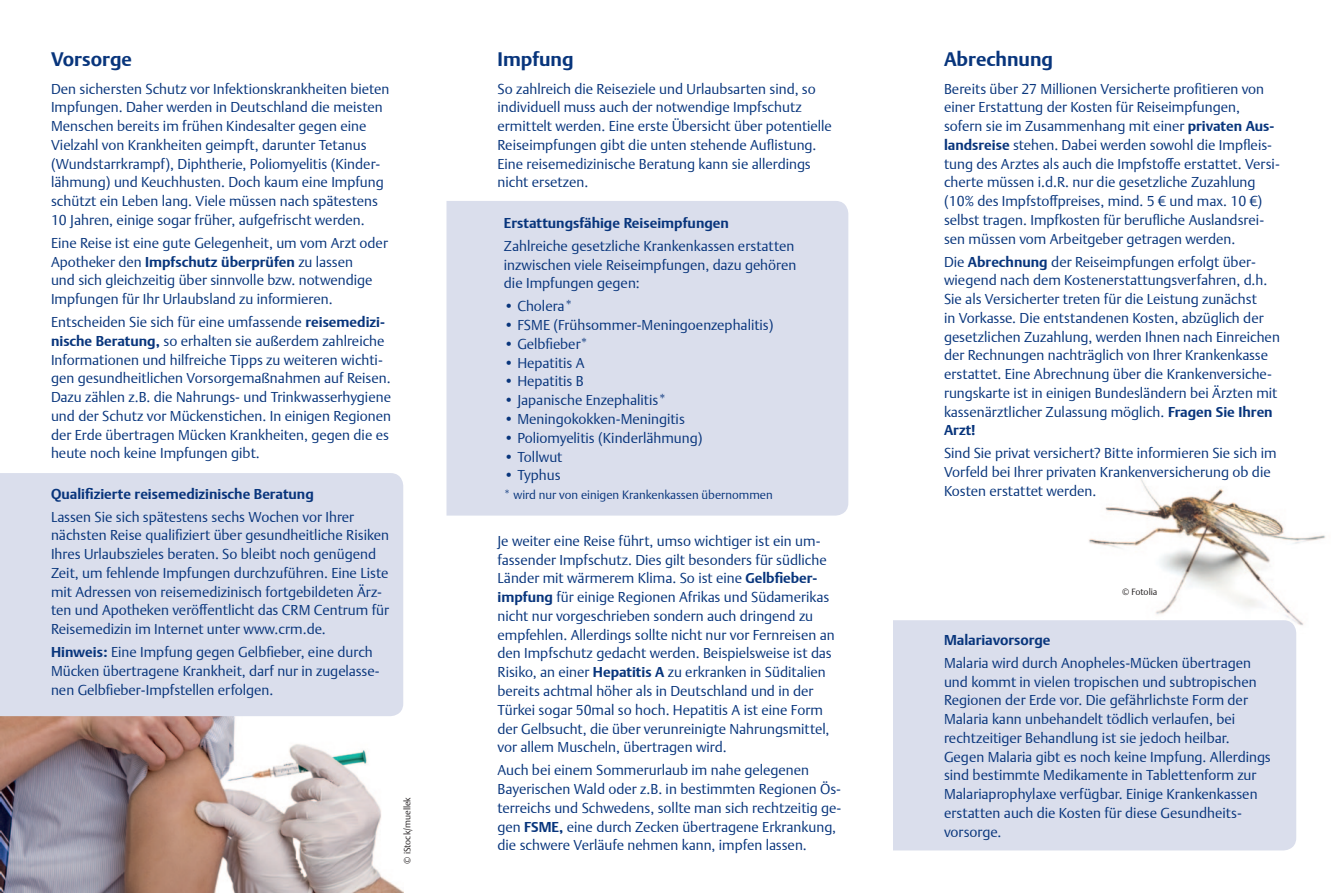
<style>
.page{position:relative;width:1331px;height:893px;background:#fff}
.page>*{position:absolute;margin:0;border:0;box-sizing:border-box;transform-origin:0 0}
.t1{font:700 19.5px "Thieme Argo 2011";color:#08357c}
.t2{font:300 14.25px/18.8px "Thieme Argo 2011";color:#08357c}
.t3{font:700 14.25px "Thieme Argo 2011";color:#08357c}
.t4{font:300 12px "Thieme Argo 2011";color:#08357c}
.t5{font:300 9px "Thieme Argo 2011";letter-spacing:-.01em;color:#231f20}
.s1{font-weight:700}
</style>
<div class="page">
<img style="left:1088px;top:475px;width:238px;height:159px">
<img style="left:0;top:716px;width:403px;height:177px">
<div style="left:893px;top:620px;width:403px;height:230px;background:#dadeec"></div>
<div style="left:446px;top:201px;width:402px;height:315px;background:#dadeec"></div>
<div style="left:0;top:473px;width:403px;height:243px;background:#dadeec"></div>
<h1 class="t1" style="left:51px;top:46px;width:83px">Vorsorge</h1>
<p class="t2" style="left:51px;top:79px;width:340px">Den sichersten Schutz vor Infektionskrankheiten bieten Impfungen. Daher werden in Deutschland die meisten Menschen bereits im frühen Kindesalter gegen eine Vielzahl von Krankheiten geimpft, darunter Tetanus (Wundstarrkrampf), Diphtherie, Poliomyelitis (Kinder&shy;lähmung) und Keuchhusten. Doch kaum eine Impfung schützt ein Leben lang. Viele müssen nach spätestens 10 Jahren, einige sogar früher, aufgefrischt werden.</p>
<p class="t2" style="left:51px;top:233px;width:338px">Eine Reise ist eine gute Gelegenheit, um vom Arzt oder Apotheker den <span class="s1">Impfschutz überprüfen</span> zu lassen<br>und sich gleichzeitig über sinnvolle bzw. notwendige Impfungen für Ihr Urlaubsland zu informieren.</p>
<p class="t2" style="left:51px;top:312px;width:342px">Entscheiden Sie sich für eine umfassende <span class="s1">reisemedizi&shy;nische Beratung,</span> so erhalten sie außerdem zahlreiche Informationen und hilfreiche Tipps zu weiteren wichti&shy;gen gesundheitlichen Vorsorgemaßnahmen auf Reisen.<br>Dazu zählen z.B. die Nahrungs- und Trinkwasserhygiene und der Schutz vor Mückenstichen. In einigen Regionen der Erde übertragen Mücken Krankheiten, gegen die es heute noch keine Impfungen gibt.</p>
<p class="t3" style="left:51px;top:484px;width:264px">Qualifizierte reisemedizinische Beratung</p>
<p class="t2" style="left:51px;top:507px;width:340px">Lassen Sie sich spätestens sechs Wochen vor Ihrer nächsten Reise qualifiziert über gesundheitliche Risiken Ihres Urlaubszieles beraten. So bleibt noch genügend Zeit, um fehlende Impfungen durchzuführen. Eine Liste mit Adressen von reisemedizinisch fortgebildeten Ärz&shy;ten und Apotheken veröffentlicht das CRM Centrum für Reisemedizin im Internet unter www.crm.de.</p>
<p class="t2" style="left:51px;top:642px;width:330px"><span class="s1">Hinweis:</span> Eine Impfung gegen Gelbfieber, eine durch<br>Mücken übertragene Krankheit, darf nur in zugelasse&shy;nen Gelbfieber-Impfstellen erfolgen.</p>
<p class="t5" style="left:401px;top:864px;width:68px;rotate:-90deg">© iStock/muellek</p>
<h1 class="t1" style="left:497px;top:46px;width:78px">Impfung</h1>
<p class="t2" style="left:497px;top:79px;width:336px">So zahlreich die Reiseziele und Urlaubsarten sind, so individuell muss auch der notwendige Impfschutz ermittelt werden. Eine erste Übersicht über potentielle Reiseimpfungen gibt die unten stehende Auflistung.<br>Eine reisemedizinische Beratung kann sie allerdings nicht ersetzen.</p>
<p class="t3" style="left:504px;top:213px;width:226px">Erstattungsfähige Reiseimpfungen</p>
<p class="t2" style="left:504px;top:236px;width:294px">Zahlreiche gesetzliche Krankenkassen erstatten inzwischen viele Reiseimpfungen, dazu gehören die Impfungen gegen:</p>
<p class="t2" style="left:504px;top:297px;width:70px">• Cholera*</p>
<p class="t2" style="left:504px;top:315px;width:271px">• FSME (Frühsommer-Meningoenzephalitis)</p>
<p class="t2" style="left:504px;top:334px;width:86px">• Gelbfieber*</p>
<p class="t2" style="left:504px;top:353px;width:82px">• Hepatitis A</p>
<p class="t2" style="left:504px;top:372px;width:81px">• Hepatitis B</p>
<p class="t2" style="left:504px;top:390px;width:164px">• Japanische Enzephalitis*</p>
<p class="t2" style="left:504px;top:409px;width:182px">• Meningokokken-Meningitis</p>
<p class="t2" style="left:504px;top:428px;width:200px">• Poliomyelitis (Kinderlähmung)</p>
<p class="t2" style="left:504px;top:447px;width:60px">• Tollwut</p>
<p class="t2" style="left:504px;top:465px;width:58px">• Typhus</p>
<p class="t4" style="left:504px;top:487px;width:270px">* wird nur von einigen Krankenkassen übernommen</p>
<p class="t2" style="left:497px;top:531px;width:339px">Je weiter eine Reise führt, umso wichtiger ist ein um&shy;fassender Impfschutz. Dies gilt besonders für südliche Länder mit wärmerem Klima. So ist eine <span class="s1">Gelbfieber&shy;impfung</span> für einige Regionen Afrikas und Südamerikas nicht nur vorgeschrieben sondern auch dringend zu empfehlen. Allerdings sollte nicht nur vor Fernreisen an den Impfschutz gedacht werden. Beispielsweise ist das Risiko, an einer <span class="s1">Hepatitis A</span> zu erkranken in Süditalien bereits achtmal höher als in Deutschland und in der Türkei sogar 50mal so hoch. Hepatitis A ist eine Form der Gelbsucht, die über verunreinigte Nahrungsmittel, vor allem Muscheln, übertragen wird.</p>
<p class="t2" style="left:497px;top:760px;width:345px">Auch bei einem Sommerurlaub im nahe gelegenen Bayerischen Wald oder z.B. in bestimmten Regionen Ös&shy;terreichs und Schwedens, sollte man sich rechtzeitig ge&shy;gen <span class="s1">FSME,</span> eine durch Zecken übertragene Erkrankung, die schwere Verläufe nehmen kann, impfen lassen.</p>
<h1 class="t1" style="left:944px;top:46px;width:111px">Abrechnung</h1>
<p class="t2" style="left:944px;top:79px;width:337px">Bereits über 27 Millionen Versicherte profitieren von einer Erstattung der Kosten für Reiseimpfungen, sofern sie im Zusammenhang mit einer <span class="s1">privaten Aus&shy;landsreise</span> stehen. Dabei werden sowohl die Impfleis&shy;tung des Arztes als auch die Impfstoffe erstattet. Versi&shy;cherte müssen i.d.R. nur die gesetzliche Zuzahlung (10% des Impfstoffpreises, mind. 5 € und max. 10 €) selbst tragen. Impfkosten für berufliche Auslandsrei&shy;sen müssen vom Arbeitgeber getragen werden.</p>
<p class="t2" style="left:944px;top:252px;width:337px">Die <span class="s1">Abrechnung</span> der Reiseimpfungen erfolgt über&shy;wiegend nach dem Kostenerstattungsverfahren, d.h.<br>Sie als Versicherter treten für die Leistung zunächst<br>in Vorkasse. Die entstandenen Kosten, abzüglich der gesetzlichen Zuzahlung, werden Ihnen nach Einreichen der Rechnungen nachträglich von Ihrer Krankenkasse erstattet. Eine Abrechnung über die Krankenversiche&shy;rungskarte ist in einigen Bundesländern bei Ärzten mit kassenärztlicher Zulassung möglich. <span class="s1">Fragen Sie Ihren Arzt!</span></p>
<p class="t2" style="left:944px;top:444px;width:334px">Sind Sie privat versichert? Bitte informieren Sie sich im<br>Vorfeld bei Ihrer privaten Krankenversicherung ob die<br>Kosten erstattet werden.</p>
<p class="t5" style="left:1122px;top:586px;width:37px">© Fotolia</p>
<p class="t3" style="left:944px;top:630px;width:108px">Malariavorsorge</p>
<p class="t2" style="left:944px;top:653px;width:328px">Malaria wird durch Anopheles-Mücken übertragen und kommt in vielen tropischen und subtropischen Regionen der Erde vor. Die gefährlichste Form der Malaria kann unbehandelt tödlich verlaufen, bei rechtzeitiger Behandlung ist sie jedoch heilbar.<br>Gegen Malaria gibt es noch keine Impfung. Allerdings sind bestimmte Medikamente in Tablettenform zur Malariaprophylaxe verfügbar. Einige Krankenkassen erstatten auch die Kosten für diese Gesundheits&shy;vorsorge.</p>
</div>
